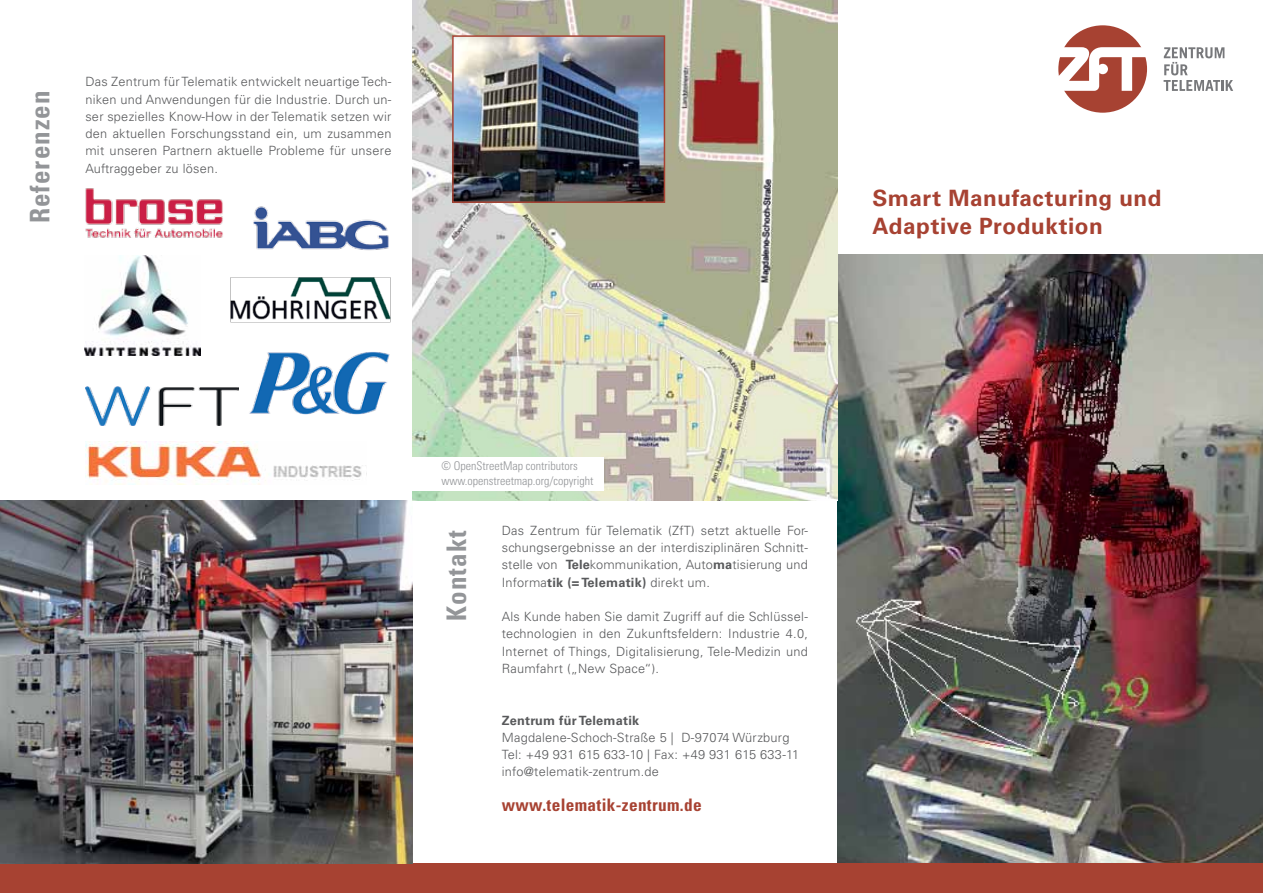
<style>
.page{position:relative;width:1263px;height:893px;background:#fff}
.page>*{position:absolute;margin:0;border:0;box-sizing:border-box;transform-origin:0 0}
.t1{font:700 condensed 27px "Univers LT Std";letter-spacing:.04em;color:#939598}
.t2{font:700 22.5px/28.5px "Univers LT Std";letter-spacing:.02em;color:#a74232}
.t3{font:700 condensed 17.25px "Univers LT Std";letter-spacing:.02em;color:#a74232}
.t4{font:300 12.75px/17.2px "Univers LT Std";letter-spacing:.02em;color:#58595b;text-align:justify}
.t5{font:700 12.75px "Univers LT Std";letter-spacing:.02em;color:#58595b}
.t6{font:300 condensed 12px/14.4px "Univers LT Std";color:#939598}
.s1{font-weight:700}
</style>
<div class="page">
<img style="left:838px;top:255px;width:425px;height:608px">
<div style="left:1058px;top:25px;width:89px;height:88px;background:#a74232;border-radius:50%"></div>
<svg style="left:1058px;top:47px;width:90px;height:44px"></svg>
<svg style="left:1163px;top:47px;width:70px;height:44px"></svg>
<div style="left:0;top:863px;width:1263px;height:30px;background:#a74232"></div>
<img style="left:249px;top:352px;width:141px;height:62px">
<img style="left:85px;top:255px;width:116px;height:101px">
<img style="left:253px;top:206px;width:136px;height:45px">
<img style="left:0;top:500px;width:412px;height:363px">
<img style="left:412px;top:0;width:426px;height:500px">
<img style="left:455px;top:38px;width:207px;height:162px">
<div style="left:452px;top:35px;width:213px;height:168px;border:2px solid #a74232"></div>
<img style="left:85px;top:188px;width:138px;height:50px">
<img style="left:85px;top:441px;width:281px;height:43px">
<img style="left:230px;top:277px;width:161px;height:46px">
<img style="left:85px;top:387px;width:153px;height:38px">
<div style="left:412px;top:457px;width:191px;height:34px;background:#fff"></div>
<h1 class="t1" style="left:23px;top:223px;width:134px;rotate:-90deg">Referenzen</h1>
<p class="t4" style="left:85px;top:73px;width:308px">Das Zentrum für Telematik entwickelt neuartige Tech&shy;niken und Anwendungen für die Industrie. Durch un&shy;ser spezielles Know-How in der Telematik setzen wir den aktuellen Forschungsstand ein, um zusammen mit unseren Partnern aktuelle Probleme für unsere Auftraggeber zu lösen.</p>
<h2 class="t2" style="left:872px;top:184px;width:291px">Smart Manufacturing und<br>Adaptive Produktion</h2>
<p class="t6" style="left:441px;top:459px;width:154px">© OpenStreetMap contributors www.openstreetmap.org/copyright</p>
<h1 class="t1" style="left:440px;top:621px;width:92px;rotate:-90deg">Kontakt</h1>
<p class="t4" style="left:502px;top:522px;width:308px">Das Zentrum für Telematik (ZfT) setzt aktuelle For&shy;schungsergebnisse an der interdisziplinären Schnitt&shy;stelle von <span class="s1">Tele</span>kommunikation, Auto<span class="s1">ma</span>tisierung und Informa<span class="s1">tik (= Telematik)</span> direkt um.</p>
<p class="t4" style="left:502px;top:608px;width:308px">Als Kunde haben Sie damit Zugriff auf die Schlüssel&shy;technologien in den Zukunftsfeldern: Industrie 4.0, Internet of Things, Digitalisierung, Tele-Medizin und Raumfahrt („New Space“).</p>
<p class="t5" style="left:502px;top:713px;width:139px">Zentrum für Telematik</p>
<p class="t4" style="left:502px;top:729px;width:299px;text-align:left">Magdalene-Schoch-Straße 5 | D-97074 Würzburg<br>Tel: +49 931 615 633-10 | Fax: +49 931 615 633-11 info@telematik-zentrum.de</p>
<h3 class="t3" style="left:502px;top:794px;width:201px">www.telematik-zentrum.de</h3>
</div>
